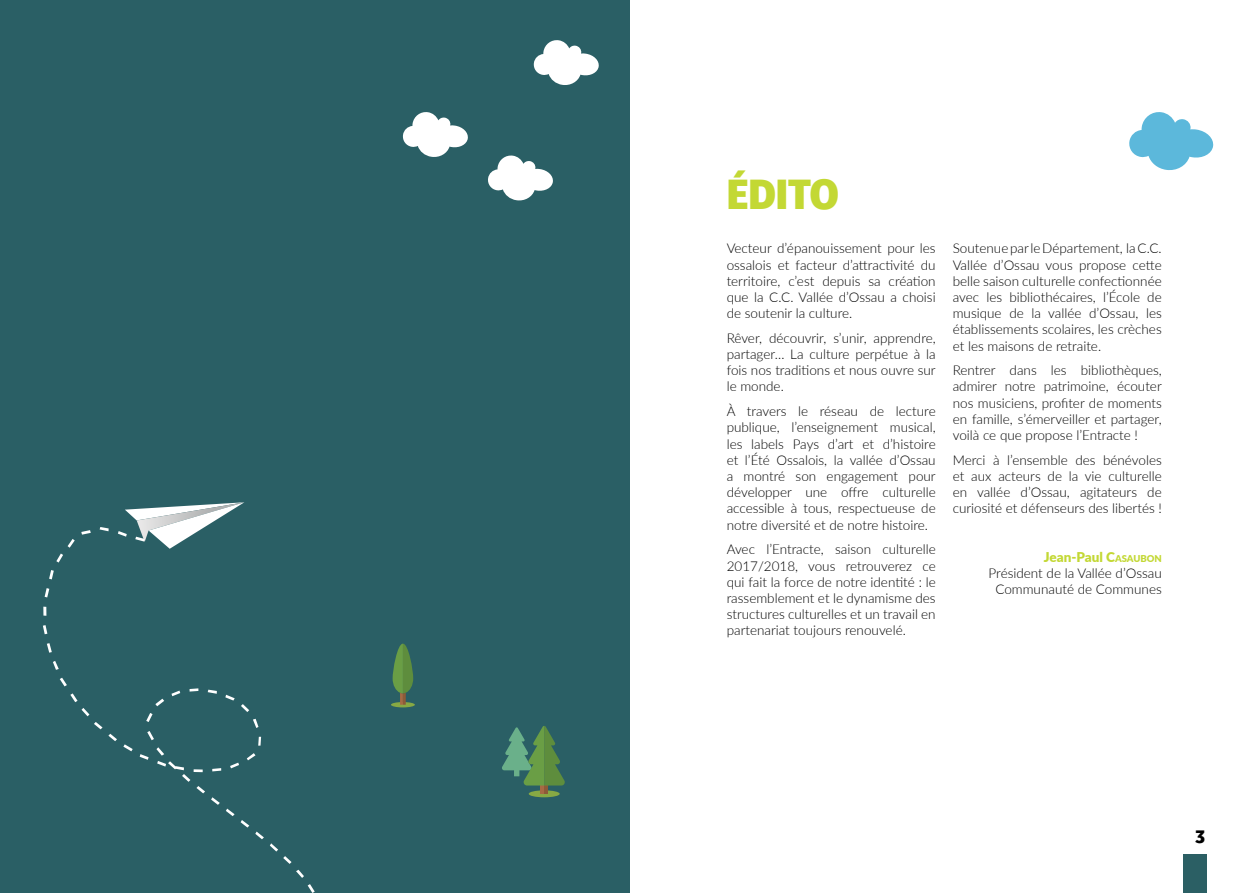
<style>
.page{position:relative;width:1259px;height:893px;background:#fff}
.page>*{position:absolute;margin:0;border:0;box-sizing:border-box;transform-origin:0 0}
.t1{font:900 42px "Fuse";color:#c3d834}
.t2{font:900 18px "Fuse";color:#000}
.t3{font:300 13.5px/16.2px "Lato";color:#000;text-align:justify}
.s1{font-weight:900;color:#c3d834}
.s2{font-weight:900;font-size:9.45px;color:#c3d834}
</style>
<div class="page">
<div style="left:1182px;top:855px;width:24px;height:38px;background:#2b5f64"></div>
<svg style="left:1129px;top:112px;width:85px;height:58px"></svg>
<div style="left:0;top:0;width:629px;height:893px;background:#2a5f65"></div>
<svg style="left:308px;top:884px;width:7px;height:9px"></svg>
<svg style="left:296px;top:870px;width:8px;height:8px"></svg>
<svg style="left:270px;top:843px;width:21px;height:21px"></svg>
<svg style="left:255px;top:831px;width:9px;height:8px"></svg>
<svg style="left:241px;top:820px;width:8px;height:7px"></svg>
<svg style="left:226px;top:809px;width:9px;height:7px"></svg>
<svg style="left:211px;top:797px;width:9px;height:8px"></svg>
<svg style="left:147px;top:731px;width:7px;height:9px"></svg>
<svg style="left:146px;top:713px;width:7px;height:9px"></svg>
<svg style="left:155px;top:699px;width:9px;height:7px"></svg>
<svg style="left:171px;top:691px;width:9px;height:5px"></svg>
<svg style="left:189px;top:688px;width:9px;height:4px"></svg>
<svg style="left:208px;top:690px;width:9px;height:4px"></svg>
<svg style="left:225px;top:695px;width:10px;height:5px"></svg>
<svg style="left:241px;top:704px;width:8px;height:8px"></svg>
<svg style="left:253px;top:719px;width:5px;height:9px"></svg>
<svg style="left:258px;top:737px;width:3px;height:9px"></svg>
<svg style="left:247px;top:753px;width:8px;height:7px"></svg>
<svg style="left:230px;top:763px;width:9px;height:5px"></svg>
<svg style="left:212px;top:768px;width:9px;height:3px"></svg>
<svg style="left:156px;top:747px;width:49px;height:46px"></svg>
<svg style="left:140px;top:754px;width:9px;height:6px"></svg>
<svg style="left:123px;top:744px;width:10px;height:7px"></svg>
<svg style="left:94px;top:722px;width:23px;height:19px"></svg>
<svg style="left:82px;top:708px;width:7px;height:8px"></svg>
<svg style="left:70px;top:693px;width:8px;height:9px"></svg>
<svg style="left:60px;top:678px;width:7px;height:8px"></svg>
<svg style="left:53px;top:661px;width:6px;height:9px"></svg>
<svg style="left:47px;top:643px;width:5px;height:10px"></svg>
<svg style="left:43px;top:625px;width:4px;height:9px"></svg>
<svg style="left:43px;top:607px;width:3px;height:9px"></svg>
<svg style="left:45px;top:588px;width:4px;height:9px"></svg>
<svg style="left:49px;top:570px;width:5px;height:9px"></svg>
<svg style="left:56px;top:539px;width:19px;height:24px"></svg>
<svg style="left:81px;top:530px;width:10px;height:5px"></svg>
<svg style="left:100px;top:527px;width:9px;height:4px"></svg>
<svg style="left:118px;top:502px;width:126px;height:47px"></svg>
<svg style="left:488px;top:155px;width:65px;height:46px"></svg>
<svg style="left:402px;top:112px;width:66px;height:45px"></svg>
<svg style="left:533px;top:40px;width:66px;height:45px"></svg>
<div style="left:529px;top:790px;width:31px;height:7px;background:#87a944;border-radius:50%"></div>
<svg style="left:502px;top:726px;width:63px;height:68px"></svg>
<div style="left:391px;top:702px;width:24px;height:5px;background:#87a944;border-radius:50%"></div>
<svg style="left:392px;top:644px;width:21px;height:61px"></svg>
<h1 class="t1" style="left:726px;top:166px;width:114px">ÉDITO</h1>
<p class="t3" style="left:726px;top:240px;width:210px">Vecteur d’épanouissement pour les ossalois et facteur d’attractivité du territoire, c’est depuis sa création que la C.C. Vallée d’Ossau a choisi de soutenir la culture.</p>
<p class="t3" style="left:726px;top:329px;width:210px">Rêver, découvrir, s’unir, apprendre, partager… La culture perpétue à la fois nos traditions et nous ouvre sur le monde.</p>
<p class="t3" style="left:726px;top:403px;width:210px">à travers le réseau de lecture publique, l’enseignement musical, les labels Pays d’art et d’histoire et l’Été Ossalois, la vallée d’Ossau a montré son engagement pour développer une offre culturelle accessible à tous, respectueuse de notre diversité et de notre histoire.</p>
<p class="t3" style="left:726px;top:541px;width:210px">Avec l’Entracte, saison culturelle 2017/2018, vous retrouverez ce qui fait la force de notre identité : le rassemblement et le dynamisme des structures culturelles et un travail en partenariat toujours renouvelé.</p>
<p class="t3" style="left:952px;top:240px;width:210px">Soutenue par le Département, la C.C.<br>Vallée d’Ossau vous propose cette belle saison culturelle confectionnée avec les bibliothécaires, l’École de musique de la vallée d’Ossau, les établissements scolaires, les crèches et les maisons de retraite.</p>
<p class="t3" style="left:952px;top:362px;width:210px">Rentrer dans les bibliothèques, admirer notre patrimoine, écouter nos musiciens, profiter de moments en famille, s’émerveiller et partager, voilà ce que propose l’Entracte !</p>
<p class="t3" style="left:952px;top:451px;width:210px">Merci à l’ensemble des bénévoles et aux acteurs de la vie culturelle en vallée d’Ossau, agitateurs de curiosité et défenseurs des libertés !</p>
<p class="t3" style="left:988px;top:549px;width:175px;text-align:right"><span class="s1">Jean-Paul C</span><span class="s2">ASAUBON<br></span>Président de la Vallée d’Ossau<br>Communauté de Communes</p>
<h2 class="t2" style="left:1195px;top:824px;width:11px">3</h2>
</div>
